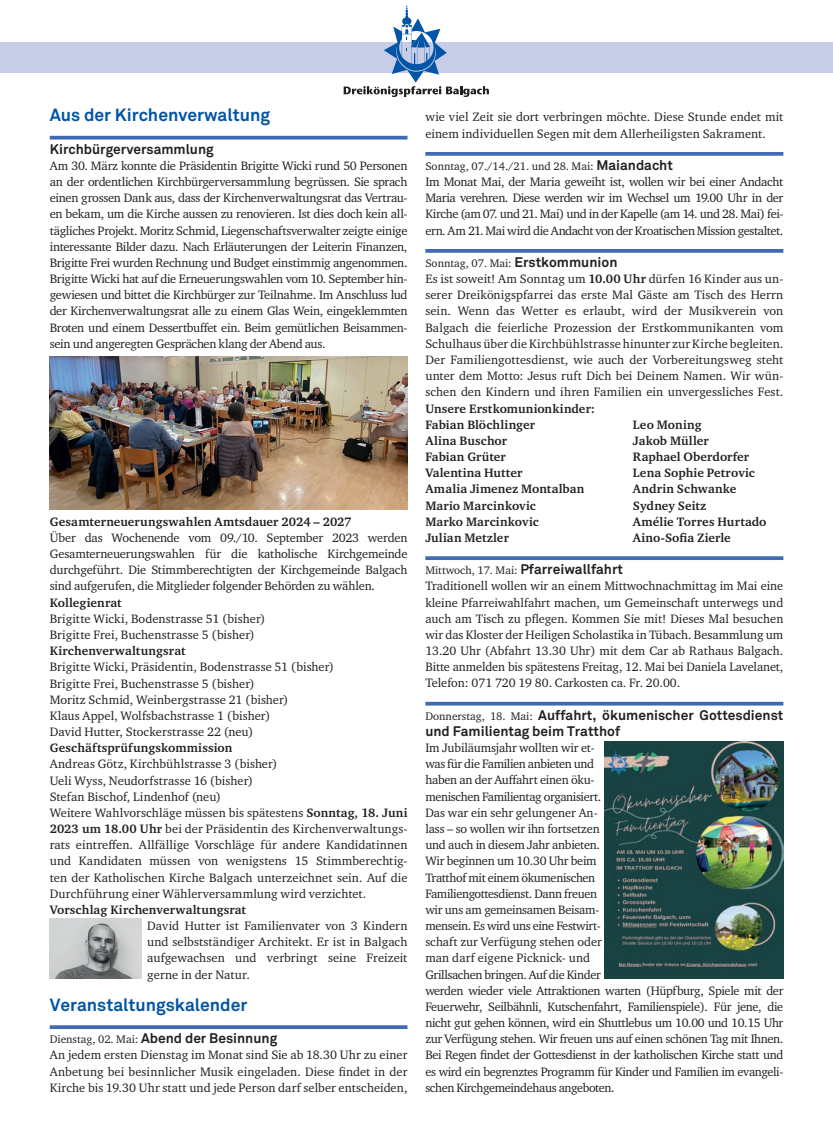
<style>
.page{position:relative;width:833px;height:1134px;background:#fff}
.page>*{position:absolute;margin:0;border:0;box-sizing:border-box;transform-origin:0 0}
.t1{font:700 17.5px "Akkurat";color:#0154a6}
.t2{font:700 13.75px/16.1px "Akkurat";color:#231f20}
.t3{font:12.5px/16.1px "Charter ITC Std";letter-spacing:-.01em;color:#231f20;text-align:justify}
.t4{font:700 12.5px "Charter ITC Std";letter-spacing:.015em;color:#231f20}
.t5{font:12.5px "Charter ITC Std";letter-spacing:-.03em;color:#231f20}
.t6{font:12.5px/16.1px "Charter ITC Std";letter-spacing:-.035em;color:#231f20}
.t7{font:12.5px "Charter ITC Std";letter-spacing:.01em;color:#231f20}
.t8{font:11.25px "Charter ITC Std";color:#231f20}
.s1{font-weight:700}
.s2{font-family:"Charter ITC Std";font-weight:400;font-size:11.25px}
.s3{font-family:"Akkurat";font-weight:700;font-size:13.75px}
</style>
<div class="page">
<svg style="left:425px;top:152px;width:358px;height:4px"></svg>
<svg style="left:425px;top:249px;width:358px;height:4px"></svg>
<svg style="left:425px;top:556px;width:358px;height:4px"></svg>
<hr style="left:425px;top:702px;width:358px;height:3px;background:#406ab4">
<div style="left:0;top:43px;width:833px;height:30px;background:#c7cde7"></div>
<svg style="left:344px;top:6px;width:145px;height:91px"></svg>
<svg style="left:50px;top:136px;width:357px;height:4px"></svg>
<svg style="left:50px;top:1025px;width:357px;height:4px"></svg>
<img style="left:50px;top:356px;width:357px;height:153px">
<img style="left:50px;top:918px;width:92px;height:60px">
<img style="left:604px;top:742px;width:179px;height:237px">
<p class="t1" style="left:50px;top:104px;width:222px">Aus der Kirchenverwaltung</p>
<p class="t2" style="left:50px;top:141px;width:165px">Kirchbürgerversammlung</p>
<p class="t3" style="left:50px;top:157px;width:359px">Am 30. März konnte die Präsidentin Brigitte Wicki rund 50 Personen an der ordentlichen Kirchbürgerversammlung begrüssen. Sie sprach einen grossen Dank aus, dass der Kirchenverwaltungsrat das Vertrau&shy;en bekam, um die Kirche aussen zu renovieren. Ist dies doch kein all&shy;tägliches Projekt. Moritz Schmid, Liegenschaftsverwalter zeigte einige interessante Bilder dazu. Nach Erläuterungen der Leiterin Finanzen, Brigitte Frei wurden Rechnung und Budget einstimmig angenommen.<br>Brigitte Wicki hat auf die Erneuerungswahlen vom 10. September hin&shy;gewiesen und bittet die Kirchbürger zur Teilnahme. Im Anschluss lud der Kirchenverwaltungsrat alle zu einem Glas Wein, eingeklemmten Broten und einem Dessertbuffet ein. Beim gemütlichen Beisammen&shy;sein und angeregten Gesprächen klang der Abend aus.</p>
<p class="t4" style="left:50px;top:514px;width:303px">Gesamterneuerungswahlen Amtsdauer 2024 – 2027</p>
<p class="t3" style="left:50px;top:529px;width:359px">Über das Wochenende vom 09./10. September 2023 werden</p>
<p class="t3" style="left:50px;top:545px;width:359px">Gesamterneuerungswahlen für die katholische Kirchgemeinde durchgeführt. Die Stimmberechtigten der Kirchgemeinde Balgach sind aufgerufen, die Mitglieder folgender Behörden zu wählen.</p>
<p class="t4" style="left:50px;top:595px;width:73px">Kollegienrat</p>
<p class="t3" style="left:50px;top:610px;width:217px">Brigitte Wicki, Bodenstrasse 51 (bisher)</p>
<p class="t3" style="left:50px;top:626px;width:206px">Brigitte Frei, Buchenstrasse 5 (bisher)</p>
<p class="t4" style="left:50px;top:643px;width:137px">Kirchenverwaltungsrat</p>
<p class="t3" style="left:50px;top:659px;width:286px">Brigitte Wicki, Präsidentin, Bodenstrasse 51 (bisher)</p>
<p class="t3" style="left:50px;top:675px;width:206px">Brigitte Frei, Buchenstrasse 5 (bisher)</p>
<p class="t3" style="left:50px;top:691px;width:240px">Moritz Schmid, Weinbergstrasse 21 (bisher)</p>
<p class="t3" style="left:50px;top:707px;width:222px">Klaus Appel, Wolfsbachstrasse 1 (bisher)</p>
<p class="t3" style="left:50px;top:723px;width:205px">David Hutter, Stockerstrasse 22 (neu)</p>
<p class="t4" style="left:50px;top:740px;width:184px">Geschäftsprüfungskommission</p>
<p class="t7" style="left:50px;top:756px;width:229px">Andreas Götz, Kirchbühlstrasse 3 (bisher)</p>
<p class="t3" style="left:50px;top:772px;width:205px">Ueli Wyss, Neudorfstrasse 16 (bisher)</p>
<p class="t3" style="left:50px;top:788px;width:173px">Stefan Bischof, Lindenhof (neu)</p>
<p class="t3" style="left:50px;top:804px;width:359px">Weitere Wahlvorschläge müssen bis spätestens <span class="s1">Sonntag, 18. Juni 2023 um 18.00 Uhr</span> bei der Präsidentin des Kirchenverwaltungs&shy;rats eintreffen. Allfällige Vorschläge für andere Kandidatinnen und Kandidaten müssen von wenigstens 15 Stimmberechtig&shy;ten der Katholischen Kirche Balgach unterzeichnet sein. Auf die Durchführung einer Wählerversammlung wird verzichtet.</p>
<p class="t4" style="left:50px;top:902px;width:198px">Vorschlag Kirchenverwaltungsrat</p>
<p class="t3" style="left:147px;top:917px;width:262px">David Hutter ist Familienvater von 3 Kindern</p>
<p class="t3" style="left:147px;top:934px;width:262px">und selbstständiger Architekt. Er ist in Balgach</p>
<p class="t3" style="left:147px;top:950px;width:262px">aufgewachsen und verbringt seine Freizeit</p>
<p class="t3" style="left:147px;top:966px;width:104px">gerne in der Natur.</p>
<p class="t1" style="left:50px;top:994px;width:199px">Veranstaltungskalender</p>
<p class="t2" style="left:50px;top:1030px;width:229px"><span class="s2">Dienstag, 02. Mai:</span> Abend der Besinnung</p>
<p class="t3" style="left:50px;top:1047px;width:359px">An jedem ersten Dienstag im Monat sind Sie ab 18.30 Uhr zu einer Anbetung bei besinnlicher Musik eingeladen. Diese findet in der Kirche bis 19.30 Uhr statt und jede Person darf selber entscheiden,</p>
<p class="t3" style="left:425px;top:109px;width:359px">wie viel Zeit sie dort verbringen möchte. Diese Stunde endet mit einem individuellen Segen mit dem Allerheiligsten Sakrament.</p>
<p class="t8" style="left:425px;top:159px;width:249px">Sonntag, 07./14./21. und 28. Mai: <span class="s3">Maiandacht</span></p>
<p class="t3" style="left:425px;top:174px;width:359px">Im Monat Mai, der Maria geweiht ist, wollen wir bei einer Andacht</p>
<p class="t6" style="left:425px;top:190px;width:359px">Maria verehren. Diese werden wir im Wechsel um 19.00 Uhr in der</p>
<p class="t6" style="left:425px;top:206px;width:359px">Kirche (am 07. und 21. Mai) und in der Kapelle (am 14. und 28. Mai) fei&shy;ern. Am 21. Mai wird die Andacht von der Kroatischen Mission gestaltet.</p>
<p class="t8" style="left:425px;top:256px;width:194px">Sonntag, 07. Mai: <span class="s3">Erstkommunion</span></p>
<p class="t3" style="left:425px;top:271px;width:359px">Es ist soweit! Am Sonntag um <span class="s1">10.00 Uhr</span> dürfen 16 Kinder aus un&shy;serer Dreikönigspfarrei das erste Mal Gäste am Tisch des Herrn sein. Wenn das Wetter es erlaubt, wird der Musikverein von</p>
<p class="t3" style="left:425px;top:319px;width:359px">Balgach die feierliche Prozession der Erstkommunikanten vom Schulhaus über die Kirchbühlstrasse hinunter zur Kirche begleiten.<br>Der Familiengottesdienst, wie auch der Vorbereitungsweg steht unter dem Motto: Jesus ruft Dich bei Deinem Namen. Wir wün&shy;schen den Kindern und ihren Familien ein unvergessliches Fest.</p>
<p class="t4" style="left:425px;top:400px;width:171px">Unsere Erstkomunionkinder:</p>
<p class="t4" style="left:425px;top:417px;width:111px">Fabian Blöchlinger</p>
<p class="t4" style="left:633px;top:417px;width:70px">Leo Moning</p>
<p class="t4" style="left:425px;top:433px;width:83px">Alina Buschor</p>
<p class="t4" style="left:633px;top:433px;width:77px">Jakob Müller</p>
<p class="t4" style="left:425px;top:449px;width:82px">Fabian Grüter</p>
<p class="t4" style="left:633px;top:449px;width:118px">Raphael Oberdorfer</p>
<p class="t4" style="left:425px;top:465px;width:99px">Valentina Hutter</p>
<p class="t4" style="left:633px;top:465px;width:123px">Lena Sophie Petrovic</p>
<p class="t4" style="left:425px;top:481px;width:160px">Amalia Jimenez Montalban</p>
<p class="t4" style="left:633px;top:481px;width:105px">Andrin Schwanke</p>
<p class="t4" style="left:425px;top:497px;width:112px">Mario Marcinkovic</p>
<p class="t4" style="left:633px;top:497px;width:75px">Sydney Seitz</p>
<p class="t4" style="left:425px;top:514px;width:115px">Marko Marcinkovic</p>
<p class="t4" style="left:633px;top:514px;width:135px">Amélie Torres Hurtado</p>
<p class="t4" style="left:425px;top:530px;width:85px">Julian Metzler</p>
<p class="t4" style="left:633px;top:530px;width:99px">Aino-Sofia Zierle</p>
<p class="t8" style="left:425px;top:563px;width:199px">Mittwoch, 17. Mai: <span class="s3">Pfarreiwallfahrt</span></p>
<p class="t3" style="left:425px;top:578px;width:359px">Traditionell wollen wir an einem Mittwochnachmittag im Mai eine kleine Pfarreiwahlfahrt machen, um Gemeinschaft unterwegs und auch am Tisch zu pflegen. Kommen Sie mit! Dieses Mal besuchen wir das Kloster der Heiligen Scholastika in Tübach. Besammlung um 13.20 Uhr (Abfahrt 13.30 Uhr) mit dem Car ab Rathaus Balgach.<br>Bitte anmelden bis spätestens Freitag, 12. Mai bei Daniela Lavelanet, Telefon: 071 720 19 80. Carkosten ca. Fr. 20.00.</p>
<p class="t2" style="left:425px;top:707px;width:359px"><span class="s2">Donnerstag, 18. Mai:</span> Auffahrt, ökumenischer Gottesdienst und Familientag beim Tratthof</p>
<p class="t3" style="left:425px;top:739px;width:171px">Im Jubiläumsjahr wollten wir et-</p>
<p class="t5" style="left:425px;top:756px;width:170px">was für die Familien anbieten und</p>
<p class="t3" style="left:425px;top:772px;width:171px">haben an der Auffahrt einen öku-</p>
<p class="t5" style="left:425px;top:788px;width:177px">menischen Familientag organisiert.</p>
<p class="t3" style="left:425px;top:804px;width:174px">Das war ein sehr gelungener An-</p>
<p class="t3" style="left:425px;top:820px;width:176px">lass – so wollen wir ihn fortsetzen</p>
<p class="t3" style="left:425px;top:837px;width:176px">und auch in diesem Jahr anbieten.</p>
<p class="t3" style="left:425px;top:853px;width:173px">Wir beginnen um 10.30 Uhr beim</p>
<p class="t5" style="left:425px;top:869px;width:171px">Tratthof mit einem ökumenischen</p>
<p class="t5" style="left:425px;top:886px;width:173px">Familiengottesdienst. Dann freuen</p>
<p class="t3" style="left:425px;top:901px;width:175px">wir uns am gemeinsamen Beisam-</p>
<p class="t5" style="left:425px;top:918px;width:177px">mensein. Es wird uns eine Festwirt-</p>
<p class="t3" style="left:425px;top:934px;width:178px">schaft zur Verfügung stehen oder</p>
<p class="t7" style="left:425px;top:950px;width:166px">man darf eigene Picknick- und</p>
<p class="t5" style="left:425px;top:966px;width:177px">Grillsachen bringen. Auf die Kinder</p>
<p class="t5" style="left:425px;top:983px;width:359px">werden wieder viele Attraktionen warten (Hüpfburg, Spiele mit der</p>
<p class="t3" style="left:425px;top:998px;width:359px">Feuerwehr, Seilbähnli, Kutschenfahrt, Familienspiele). Für jene, die nicht gut gehen können, wird ein Shuttlebus um 10.00 und 10.15 Uhr zur Verfügung stehen. Wir freuen uns auf einen schönen Tag mit Ihnen.<br>Bei Regen findet der Gottesdienst in der katholischen Kirche statt und es wird ein begrenztes Programm für Kinder und Familien im evangeli&shy;schen Kirchgemeindehaus angeboten.</p>
</div>
